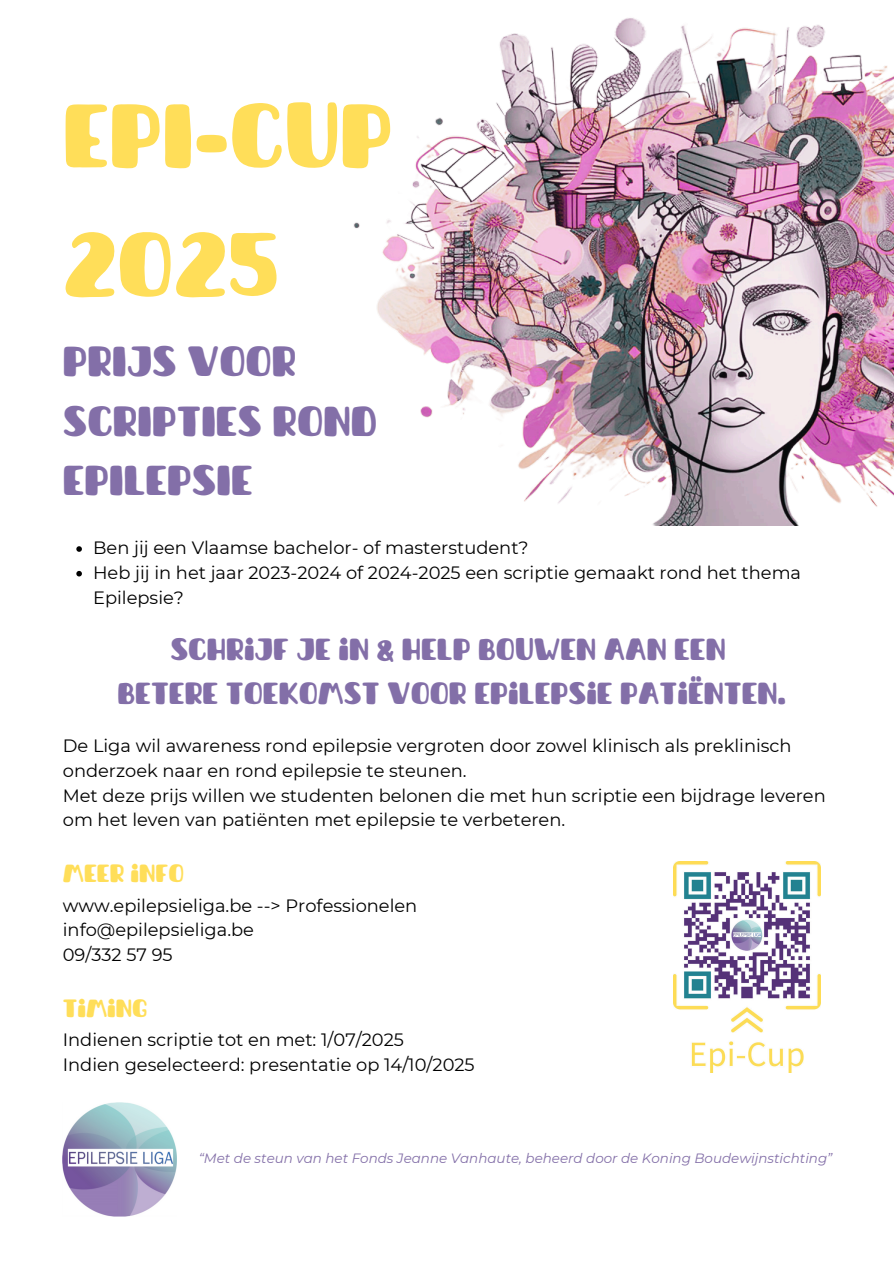
<style>
.page{position:relative;width:894px;height:1264px;background:#fff}
.page>*{position:absolute;margin:0;border:0;box-sizing:border-box;transform-origin:0 0}
.t1{font:92.4px/128.9px "Cranberry";color:#ffde59}
.t2{font:43.05px/59.7px "Cranberry";color:#836fa8}
.t3{font:31.35px/43.8px "Cranberry";color:#836fa8;text-align:center}
.t4{font:25.65px "Cranberry";color:#ffde59}
.t5{font:17.85px/24.6px "Montserrat";color:#000}
.t6{font:italic 13.5px "Montserrat";color:#836fa8}
</style>
<div class="page">
<img style="left:353px;top:18px;width:540px;height:507px">
<svg style="left:76px;top:546px;width:6px;height:6px"></svg>
<svg style="left:76px;top:571px;width:6px;height:5px"></svg>
<img style="left:63px;top:1102px;width:113px;height:114px">
<img style="left:673px;top:861px;width:147px;height:211px">
<h1 class="t1" style="left:63px;top:75px;width:331px">EPI-CUP<br>2025</h1>
<h1 class="t2" style="left:63px;top:333px;width:316px">PRIJS VOOR<br>SCRIPTIES ROND<br>EPILEPSIE</h1>
<p class="t5" style="left:93px;top:535px;width:437px">Ben jij een Vlaamse bachelor- of masterstudent?</p>
<p class="t5" style="left:93px;top:560px;width:709px">Heb jij in het jaar 2023-2024 of 2024-2025 een scriptie gemaakt rond het thema<br>Epilepsie?</p>
<h2 class="t3" style="left:117px;top:628px;width:669px">SCHRIJF JE IN &amp; HELP BOUWEN AAN EEN<br>BETERE TOEKOMST VOOR EPILEPSIE PATIËNTEN.</h2>
<h3 class="t5" style="left:63px;top:733px;width:764px">De Liga wil awareness rond epilepsie vergroten door zowel klinisch als preklinisch onderzoek naar en rond epilepsie te steunen.<br>Met deze prijs willen we studenten belonen die met hun scriptie een bijdrage leveren om het leven van patiënten met epilepsie te verbeteren.</h3>
<h3 class="t4" style="left:63px;top:861px;width:123px">MEER INFO</h3>
<h3 class="t5" style="left:63px;top:892px;width:356px">www.epilepsieliga.be --&gt; Professionelen info@epilepsieliga.be<br>09/332 57 95</h3>
<h3 class="t4" style="left:63px;top:996px;width:86px">TIMING</h3>
<h3 class="t5" style="left:63px;top:1027px;width:413px">Indienen scriptie tot en met: 1/07/2025<br>Indien geselecteerd: presentatie op 14/10/2025</h3>
<p class="t6" style="left:199px;top:1149px;width:635px">“Met de steun van het Fonds Jeanne Vanhaute, beheerd door de Koning Boudewijnstichting”</p>
</div>
